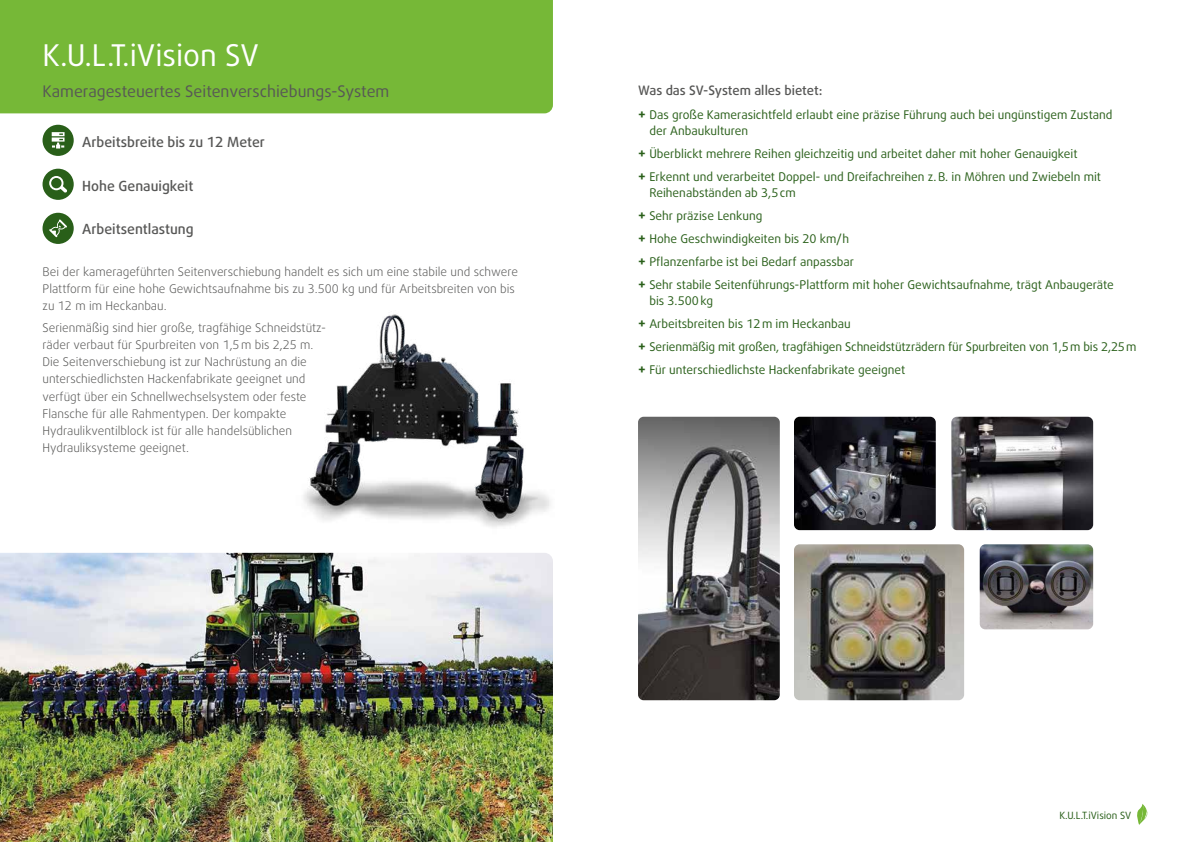
<style>
.page{position:relative;width:1191px;height:842px;background:#fff}
.page>*{position:absolute;margin:0;border:0;box-sizing:border-box;transform-origin:0 0}
.t1{font:30px "Daxline Pro";color:#fff}
.t2{font:16px "Daxline Pro";color:#575756}
.t3{font:500 14px "Daxline Pro";color:#575756}
.t4{font:500 13px "Daxline Pro";color:#575756}
.t5{font:12px/23.1px "Daxline Pro";color:#295f19}
.t6{font:300 12px/17px "Daxline Pro";color:#575756}
.t7{font:10px "Daxline Pro";color:#295f19}
.s1{font-weight:700;font-size:14px}
</style>
<div class="page">
<div style="left:0;top:0;width:553px;height:113px;background:#76b837"></div>
<img style="left:0;top:553px;width:553px;height:289px">
<svg style="left:1137px;top:804px;width:11px;height:21px"></svg>
<img style="left:638px;top:417px;width:142px;height:283px">
<img style="left:794px;top:417px;width:141px;height:113px">
<svg style="left:43px;top:125px;width:31px;height:31px"></svg>
<svg style="left:43px;top:169px;width:31px;height:31px"></svg>
<svg style="left:43px;top:213px;width:31px;height:31px"></svg>
<img style="left:303px;top:314px;width:247px;height:213px">
<img style="left:951px;top:417px;width:142px;height:113px">
<img style="left:794px;top:544px;width:170px;height:156px">
<img style="left:979px;top:544px;width:114px;height:85px">
<h1 class="t1" style="left:43px;top:35px;width:218px">K.U.L.T.iVision SV</h1>
<h2 class="t2" style="left:43px;top:81px;width:348px">Kameragesteuertes Seitenverschiebungs-System</h2>
<p class="t3" style="left:82px;top:133px;width:184px">Arbeitsbreite bis zu 12 Meter</p>
<p class="t3" style="left:82px;top:176px;width:113px">Hohe Genauigkeit</p>
<p class="t3" style="left:82px;top:220px;width:113px">Arbeitsentlastung</p>
<p class="t6" style="left:43px;top:263px;width:477px">Bei der kamerageführten Seitenverschiebung handelt es sich um eine stabile und schwere<br>Plattform für eine hohe Gewichtsaufnahme bis zu 3.500 kg und für Arbeitsbreiten von bis zu 12 m im Heckanbau.</p>
<p class="t6" style="left:43px;top:320px;width:285px">Serienmäßig sind hier große, tragfähige Schneidstütz&shy;räder verbaut für Spurbreiten von 1,5m bis 2,25 m.<br>Die Seitenverschiebung ist zur Nachrüstung an die unterschiedlichsten Hackenfabrikate geeignet und verfügt über ein Schnellwechselsystem oder feste Flansche für alle Rahmentypen. Der kompakte Hydraulikventilblock ist für alle handelsüblichen Hydrauliksysteme geeignet.</p>
<p class="t4" style="left:638px;top:82px;width:186px">Was das SV-System alles bietet:</p>
<p class="t5" style="left:649px;top:106px;width:465px;line-height:16px;text-indent:-11px"><span class="s1">+</span> Das große Kamerasichtfeld erlaubt eine präzise Führung auch bei ungünstigem Zustand der Anbaukulturen</p>
<p class="t5" style="left:638px;top:142px;width:464px"><span class="s1">+</span> Überblickt mehrere Reihen gleichzeitig und arbeitet daher mit hoher Genauigkeit<br><span class="s1">+</span> Erkennt und verarbeitet Doppel- und Dreifachreihen z.B. in Möhren und Zwiebeln mit</p>
<p class="t5" style="left:638px;top:181px;width:477px;text-indent:11px">Reihenabständen ab 3,5cm<br><span class="s1">+</span> Sehr präzise Lenkung<br><span class="s1">+</span> Hohe Geschwindigkeiten bis 20 km/h<br><span class="s1">+</span> Pflanzenfarbe ist bei Bedarf anpassbar<br><span class="s1">+</span> Sehr stabile Seitenführungs-Plattform mit hoher Gewichtsaufnahme, trägt Anbaugeräte</p>
<p class="t5" style="left:638px;top:289px;width:500px;text-indent:11px">bis 3.500kg<br><span class="s1">+</span> Arbeitsbreiten bis 12m im Heckanbau<br><span class="s1">+</span> Serienmäßig mit großen, tragfähigen Schneidstützrädern für Spurbreiten von 1,5m bis 2,25m <span class="s1">+</span> Für unterschiedlichste Hackenfabrikate geeignet</p>
<p class="t7" style="left:1059px;top:808px;width:74px">K.U.L.T.iVision SV</p>
</div>
